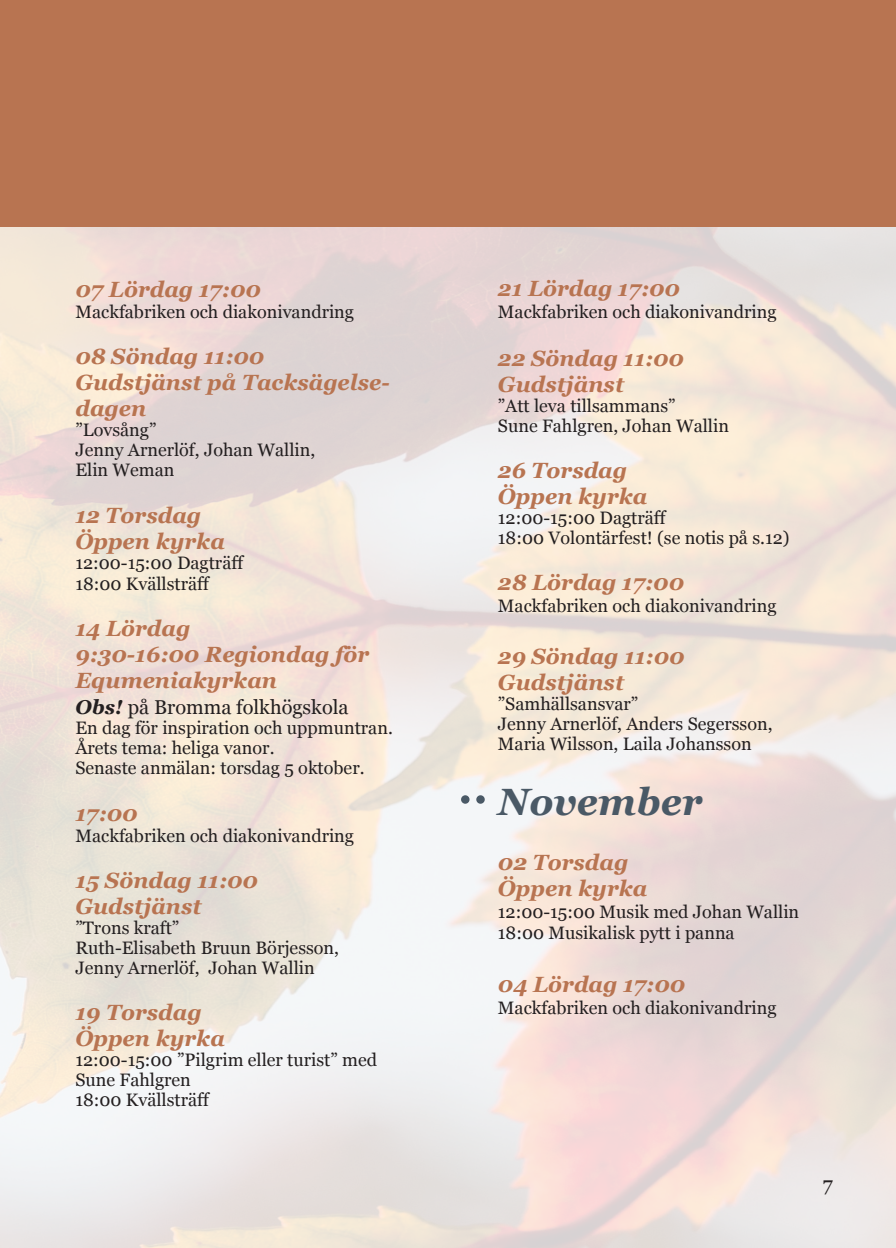
<style>
.page{position:relative;width:896px;height:1248px;background:#fff}
.page>*{position:absolute;margin:0;border:0;box-sizing:border-box;transform-origin:0 0}
.t1{font:italic 700 38px "Georgia";color:#4a5966}
.t2{font:italic 700 22px/26px "Georgia";color:#b87451}
.t3{font:20px "Georgia";color:#231f20}
.t4{font:18px/20px "Georgia";color:#231f20}
.s1{font-weight:700;font-style:italic}
</style>
<div class="page">
<img style="left:0;top:227px;width:896px;height:1020px">
<div style="left:461px;top:795px;width:8px;height:8px;background:#4a5966;border-radius:50%"></div>
<div style="left:476px;top:795px;width:9px;height:8px;background:#4a5966;border-radius:50%"></div>
<div style="left:0;top:0;width:896px;height:227px;background:#b87451"></div>
<p class="t2" style="left:75px;top:275px;width:187px">07 Lördag 17:00</p>
<p class="t4" style="left:75px;top:301px;width:280px">Mackfabriken och diakonivandring</p>
<p class="t2" style="left:75px;top:343px;width:316px">08 Söndag 11:00<br>Gudstjänst på Tacksägelse&shy;dagen</p>
<p class="t4" style="left:75px;top:419px;width:241px">”Lovsång”<br>Jenny Arnerlöf, Johan Wallin,<br>Elin Weman</p>
<p class="t2" style="left:75px;top:501px;width:151px">12 Torsdag<br>Öppen kyrka</p>
<p class="t4" style="left:75px;top:550px;width:170px;line-height:21.6px">12:00-15:00 Dagträff<br>18:00 Kvällsträff</p>
<p class="t2" style="left:75px;top:614px;width:295px">14 Lördag<br>9:30-16:00 Regiondag för<br>Equmeniakyrkan</p>
<p class="t3" style="left:75px;top:692px;width:275px"><span class="s1">Obs!</span> på Bromma folkhögskola</p>
<p class="t4" style="left:75px;top:717px;width:319px">En dag för inspiration och uppmuntran.<br>Årets tema: heliga vanor.<br>Senaste anmälan: torsdag 5 oktober.</p>
<p class="t2" style="left:75px;top:799px;width:64px">17:00</p>
<p class="t4" style="left:75px;top:825px;width:280px">Mackfabriken och diakonivandring</p>
<p class="t2" style="left:75px;top:866px;width:184px">15 Söndag 11:00<br>Gudstjänst</p>
<p class="t4" style="left:75px;top:917px;width:265px">”Trons kraft”<br>Ruth-Elisabeth Bruun Börjesson,<br>Jenny Arnerlöf, Johan Wallin</p>
<p class="t2" style="left:75px;top:998px;width:151px">19 Torsdag<br>Öppen kyrka</p>
<p class="t4" style="left:75px;top:1049px;width:303px">12:00-15:00 ”Pilgrim eller turist” med<br>Sune Fahlgren<br>18:00 Kvällsträff</p>
<p class="t2" style="left:498px;top:274px;width:184px">21 Lördag 17:00</p>
<p class="t4" style="left:498px;top:301px;width:280px">Mackfabriken och diakonivandring</p>
<p class="t2" style="left:498px;top:344px;width:188px">22 Söndag 11:00<br>Gudstjänst</p>
<p class="t4" style="left:498px;top:394px;width:233px">”Att leva tillsammans”<br>Sune Fahlgren, Johan Wallin</p>
<p class="t2" style="left:498px;top:456px;width:151px">26 Torsdag<br>Öppen kyrka</p>
<p class="t4" style="left:498px;top:506px;width:293px">12:00-15:00 Dagträff<br>18:00 Volontärfest! (se notis på s.12)</p>
<p class="t2" style="left:498px;top:568px;width:188px">28 Lördag 17:00</p>
<p class="t4" style="left:498px;top:594px;width:280px">Mackfabriken och diakonivandring</p>
<p class="t2" style="left:498px;top:642px;width:188px">29 Söndag 11:00<br>Gudstjänst</p>
<p class="t4" style="left:498px;top:692px;width:276px">”Samhällsansvar”<br>Jenny Arnerlöf, Anders Segersson,<br>Maria Wilsson, Laila Johansson</p>
<h1 class="t1" style="left:498px;top:773px;width:206px">November</h1>
<p class="t2" style="left:498px;top:847px;width:151px">02 Torsdag<br>Öppen kyrka</p>
<p class="t4" style="left:498px;top:900px;width:303px;line-height:21.6px">12:00-15:00 Musik med Johan Wallin<br>18:00 Musikalisk pytt i panna</p>
<p class="t2" style="left:498px;top:970px;width:189px">04 Lördag 17:00</p>
<p class="t4" style="left:498px;top:996px;width:280px">Mackfabriken och diakonivandring</p>
<p class="t3" style="left:823px;top:1169px;width:12px">7</p>
</div>
